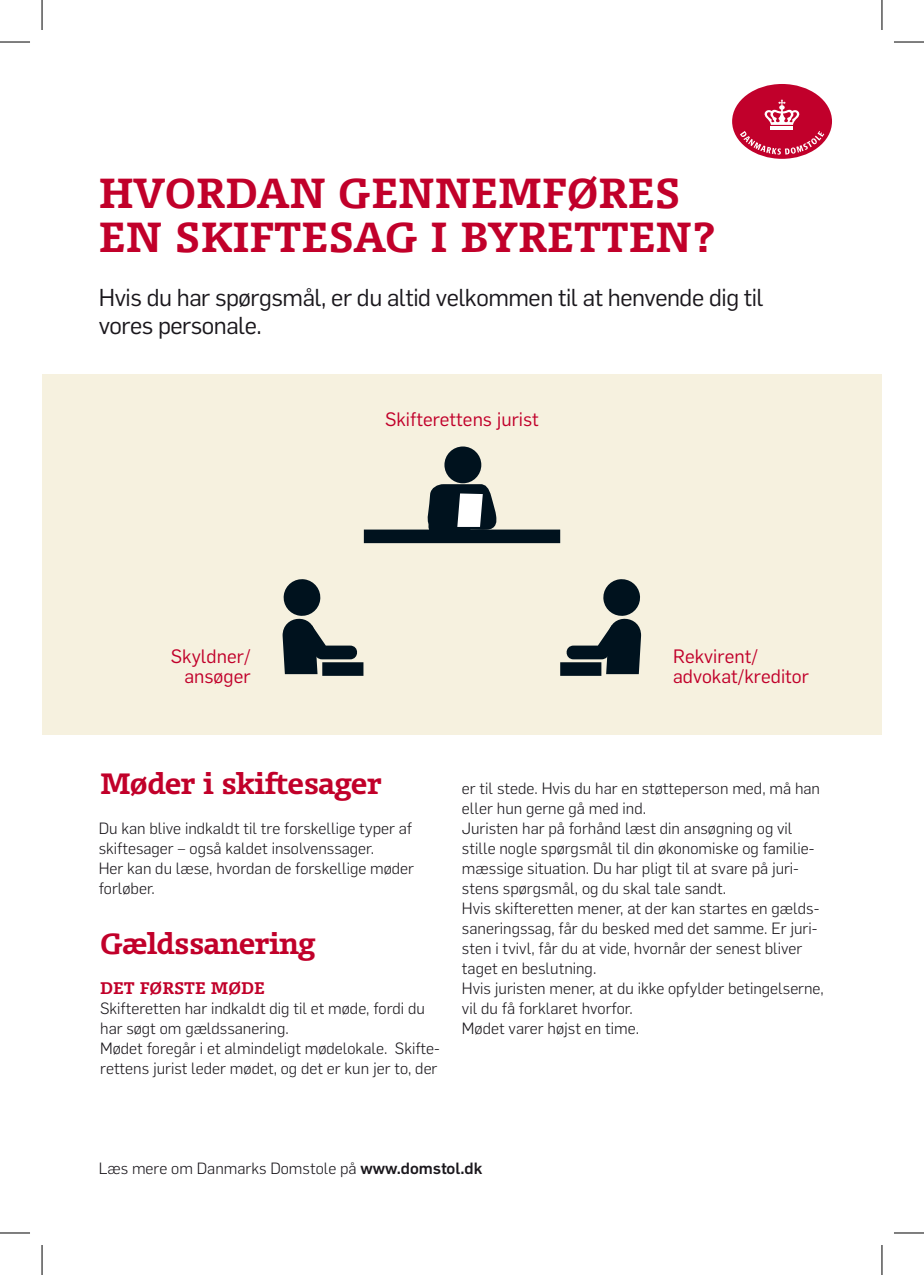
<style>
.page{position:relative;width:924px;height:1275px;background:#fff}
.page>*{position:absolute;margin:0;border:0;box-sizing:border-box;transform-origin:0 0}
.t1{font:700 40px/44px "Olsen";color:#c1002a}
.t2{font:700 28px "Olsen";letter-spacing:-.02em;color:#c1002a}
.t3{font:24px/28px "Flama";letter-spacing:-.02em;color:#1a171c}
.t4{font:19px/20px "Flama";color:#c1002a;text-align:right}
.t5{font:300 16px/20px "Flama";color:#1a171c}
.t6{font:700 16px "Olsen";color:#c1002a}
.s1{font-family:"Flama Basic";font-weight:500}
</style>
<div class="page">
<div style="left:42px;top:374px;width:839px;height:360px;background:#f6f1df"></div>
<div style="left:731px;top:84px;width:100px;height:75px;background:#c1002b;border-radius:50%"></div>
<svg style="left:764px;top:99px;width:36px;height:26px"></svg>
<hr style="left:770px;top:126px;width:22px;height:3px;background:#fff">
<svg style="left:739px;top:131px;width:84px;height:24px"></svg>
<div style="left:365px;top:531px;width:193px;height:10px;background:#00121e"></div>
<div style="left:363px;top:529px;width:197px;height:14px;border:3px solid #00121e"></div>
<div style="left:446px;top:448px;width:33px;height:33px;background:#00121e;border-radius:50%"></div>
<div style="left:444px;top:446px;width:37px;height:37px;border:3px solid #00121e;border-radius:50%"></div>
<svg style="left:421px;top:482px;width:77px;height:62px"></svg>
<div style="left:322px;top:662px;width:41px;height:14px;border:3px solid #00121e"></div>
<svg style="left:282px;top:579px;width:77px;height:95px"></svg>
<div style="left:560px;top:662px;width:41px;height:14px;border:3px solid #00121e"></div>
<svg style="left:563px;top:579px;width:78px;height:95px"></svg>
<hr style="left:0;top:42px;width:30px;height:1px;background:#000">
<hr style="left:893px;top:42px;width:30px;height:1px;background:#000">
<hr style="left:0;top:1232px;width:30px;height:1px;background:#000">
<hr style="left:893px;top:1232px;width:30px;height:1px;background:#000">
<hr style="left:42px;top:0;width:1px;height:30px;background:#000">
<hr style="left:42px;top:1245px;width:1px;height:30px;background:#000">
<hr style="left:881px;top:0;width:1px;height:30px;background:#000">
<hr style="left:881px;top:1245px;width:1px;height:30px;background:#000">
<h1 class="t1" style="left:99px;top:170px;width:619px">HVORDAN GENNEMFØRES<br>EN SKIFTESAG I BYRETTEN?</h1>
<h2 class="t3" style="left:99px;top:283px;width:666px">Hvis du har spørgsmål, er du altid velkommen til at henvende dig til vores personale.</h2>
<p class="t4" style="left:385px;top:408px;width:155px">Skifterettens jurist</p>
<p class="t4" style="left:171px;top:646px;width:81px">Skyldner/ ansøger</p>
<p class="t4" style="left:672px;top:646px;width:137px;text-align:left">Rekvirent/ advokat/kreditor</p>
<h2 class="t2" style="left:100px;top:765px;width:283px">Møder i skiftesager</h2>
<p class="t5" style="left:99px;top:818px;width:317px">Du kan blive indkaldt til tre forskellige typer af skiftesager – også kaldet insolvenssager.<br>Her kan du læse, hvordan de forskellige møder forløber.</p>
<h2 class="t2" style="left:100px;top:925px;width:216px">Gældssanering</h2>
<p class="t6" style="left:100px;top:977px;width:166px">DET FØRSTE MØDE</p>
<p class="t5" style="left:100px;top:998px;width:326px">Skifteretten har indkaldt dig til et møde, fordi du har søgt om gældssanering.</p>
<p class="t5" style="left:100px;top:1038px;width:341px">Mødet foregår i et almindeligt mødelokale. Skifte&shy;rettens jurist leder mødet, og det er kun jer to, der</p>
<p class="t5" style="left:462px;top:778px;width:359px">er til stede. Hvis du har en støtteperson med, må han eller hun gerne gå med ind.</p>
<p class="t5" style="left:462px;top:818px;width:354px">Juristen har på forhånd læst din ansøgning og vil stille nogle spørgsmål til din økonomiske og familie&shy;mæssige situation. Du har pligt til at svare på juri&shy;stens spørgsmål, og du skal tale sandt.</p>
<p class="t5" style="left:462px;top:898px;width:359px">Hvis skifteretten mener, at der kan startes en gælds&shy;saneringssag, får du besked med det samme. Er juri&shy;sten i tvivl, får du at vide, hvornår der senest bliver taget en beslutning.</p>
<p class="t5" style="left:462px;top:978px;width:363px">Hvis juristen mener, at du ikke opfylder betingelserne, vil du få forklaret hvorfor.</p>
<p class="t5" style="left:462px;top:1018px;width:178px">Mødet varer højst en time.</p>
<p class="t5" style="left:99px;top:1158px;width:385px">Læs mere om Danmarks Domstole på <span class="s1">www.domstol.dk</span></p>
</div>
